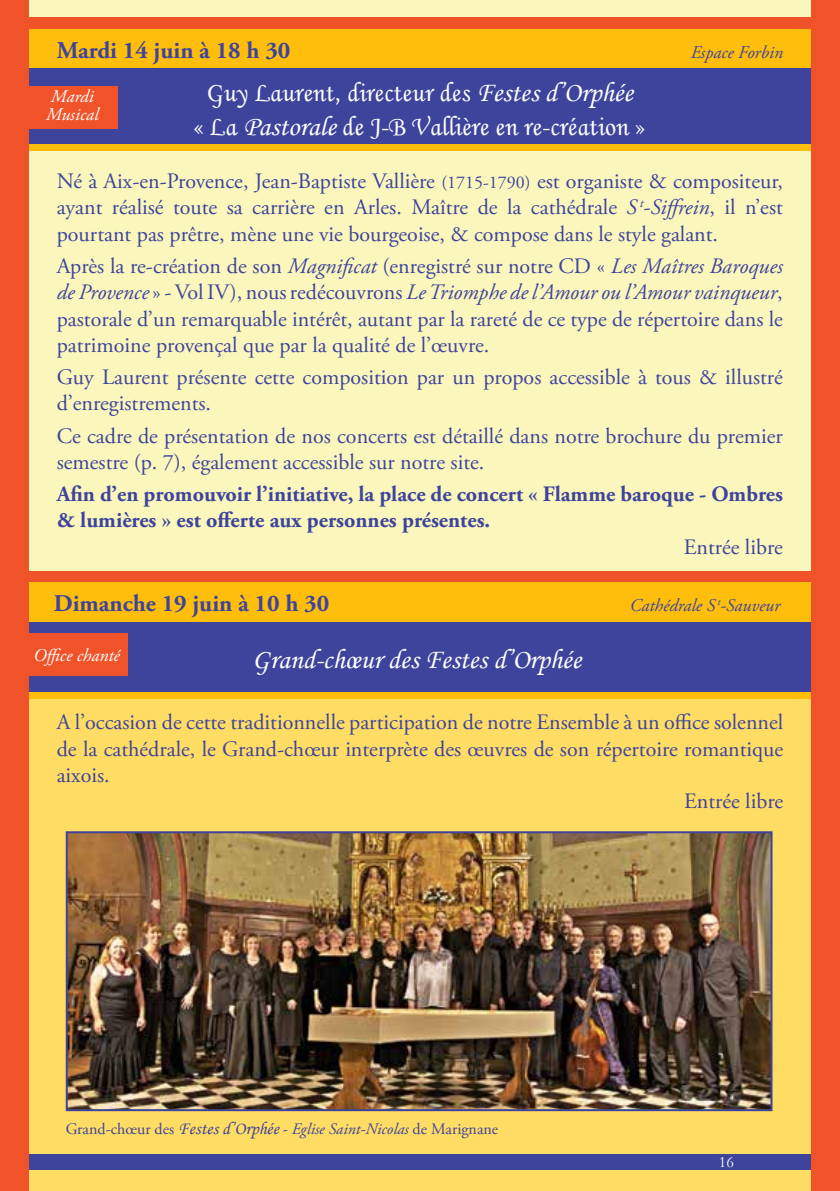
<style>
.page{position:relative;width:840px;height:1191px;background:#fff}
.page>*{position:absolute;margin:0;border:0;box-sizing:border-box;transform-origin:0 0}
.t1{font:italic 28px/33.6px "Monotype Corsiva";color:#fff;text-align:center}
.t2{font:28px "Monotype Corsiva";color:#fff}
.t3{font:700 24px "Adobe Garamond Pro";color:#3e449c}
.t4{font:22px/26.4px "Adobe Garamond Pro";color:#3e449c;text-align:justify}
.t5{font:700 22px/26.4px "Adobe Garamond Pro";color:#3e449c}
.t6{font:italic 18px "Adobe Garamond Pro";color:#3e449c}
.t7{font:italic 18px/18px "Adobe Garamond Pro";color:#fff}
.t8{font:16px "Adobe Garamond Pro";color:#3e449c}
.t9{font:16px "Garamond";color:#fff}
.s1{font-style:normal}
.s2{font-size:18px}
.s3{font-style:italic}
.s4{font-family:"Monotype Corsiva";font-size:18px}
</style>
<div class="page">
<div style="left:0;top:610px;width:839px;height:581px;background:#ffdc63"></div>
<div style="left:0;top:0;width:839px;height:588px;background:#fbf7bc"></div>
<div style="left:0;top:1154px;width:839px;height:15px;background:#3e449c"></div>
<div style="left:6px;top:68px;width:833px;height:77px;background:#3e449c"></div>
<div style="left:4px;top:144px;width:835px;height:6px;background:#ffbe0b"></div>
<div style="left:6px;top:29px;width:833px;height:39px;background:#ffbe0b"></div>
<div style="left:0;top:571px;width:839px;height:11px;background:#f05329"></div>
<div style="left:4px;top:621px;width:832px;height:71px;background:#3e449c"></div>
<div style="left:1px;top:692px;width:835px;height:6px;background:#ffbe0b"></div>
<div style="left:4px;top:582px;width:832px;height:39px;background:#ffbe0b"></div>
<div style="left:26px;top:633px;width:102px;height:43px;background:#f05329"></div>
<div style="left:0;top:0;width:28px;height:1191px;background:#f05329"></div>
<div style="left:27px;top:86px;width:91px;height:43px;background:#f05329"></div>
<div style="left:0;top:17px;width:839px;height:12px;background:#f05329"></div>
<div style="left:811px;top:0;width:28px;height:1191px;background:#f05329"></div>
<img style="left:69px;top:834px;width:700px;height:274px">
<div style="left:66px;top:831px;width:706px;height:280px;border:2px solid #3e449c"></div>
<p class="t3" style="left:57px;top:36px;width:235px">Mardi 14 juin à 18 h 30</p>
<p class="t6" style="left:690px;top:41px;width:94px">Espace Forbin</p>
<p class="t1" style="left:193px;top:76px;width:462px">Guy Laurent,directeur des <span class="s1">Festes d’Orphée </span>«La<span class="s1">Pastorale</span> deJ-B Vallièreenre-création»</p>
<p class="t7" style="left:46px;top:88px;width:54px">Mardi<br>Musical</p>
<p class="t4" style="left:57px;top:168px;width:727px">Né à Aix-en-Provence, Jean-Baptiste Vallière <span class="s2">(1715-1790)</span> est organiste &amp; compositeur, ayant réalisé toute sa carrière en Arles. Maître de la cathédrale <span class="s3">S</span> <sup>t</sup><span class="s3">-Siffrein</span>, il n’est pourtant pas prêtre, mène une vie bourgeoise, &amp; compose dans le style galant.</p>
<p class="t4" style="left:57px;top:253px;width:727px">Après la re-création de son <span class="s3">Magnificat</span> (enregistré sur notre CD « <span class="s3">Les Maîtres Baroques de Provence</span> » - Vol IV), nous redécouvrons <span class="s3">Le Triomphe de l’Amour ou l’Amour vainqueur</span>, pastorale d’un remarquable intérêt, autant par la rareté de ce type de répertoire dans le patrimoine provençal que par la qualité de l’œuvre.</p>
<p class="t4" style="left:57px;top:364px;width:727px">Guy Laurent présente cette composition par un propos accessible à tous &amp; illustré d’enregistrements.</p>
<p class="t4" style="left:57px;top:423px;width:727px">Ce cadre de présentation de nos concerts est détaillé dans notre brochure du premier semestre (p. 7), également accessible sur notre site.</p>
<p class="t5" style="left:57px;top:481px;width:727px">Afin d’en promouvoir l’initiative, la place de concert « Flamme baroque - Ombres &amp; lumières » est offerte aux personnes présentes.</p>
<p class="t4" style="left:683px;top:534px;width:100px">Entrée libre</p>
<p class="t3" style="left:54px;top:589px;width:277px">Dimanche 19 juin à 10 h 30</p>
<p class="t6" style="left:629px;top:594px;width:152px">Cathédrale S <sup>t</sup>-Sauveur</p>
<p class="t2" style="left:252px;top:642px;width:330px">Grand-chœur des Festes d’Orphée</p>
<p class="t7" style="left:33px;top:646px;width:88px">Office chanté</p>
<p class="t4" style="left:57px;top:709px;width:727px">A l’occasion de cette traditionnelle participation de notre Ensemble à un office solennel</p>
<p class="t4" style="left:57px;top:736px;width:727px">de la cathédrale, le Grand-chœur interprète des œuvres de son répertoire romantique</p>
<p class="t4" style="left:57px;top:762px;width:54px">aixois.</p>
<p class="t4" style="left:683px;top:789px;width:100px">Entrée libre</p>
<p class="t8" style="left:66px;top:1119px;width:434px">Grand-chœur des <span class="s4">Festes d’Orphée</span> - <span class="s3">Eglise Saint-Nicolas</span> de Marignane</p>
<p class="t9" style="left:718px;top:1151px;width:17px">16</p>
</div>
